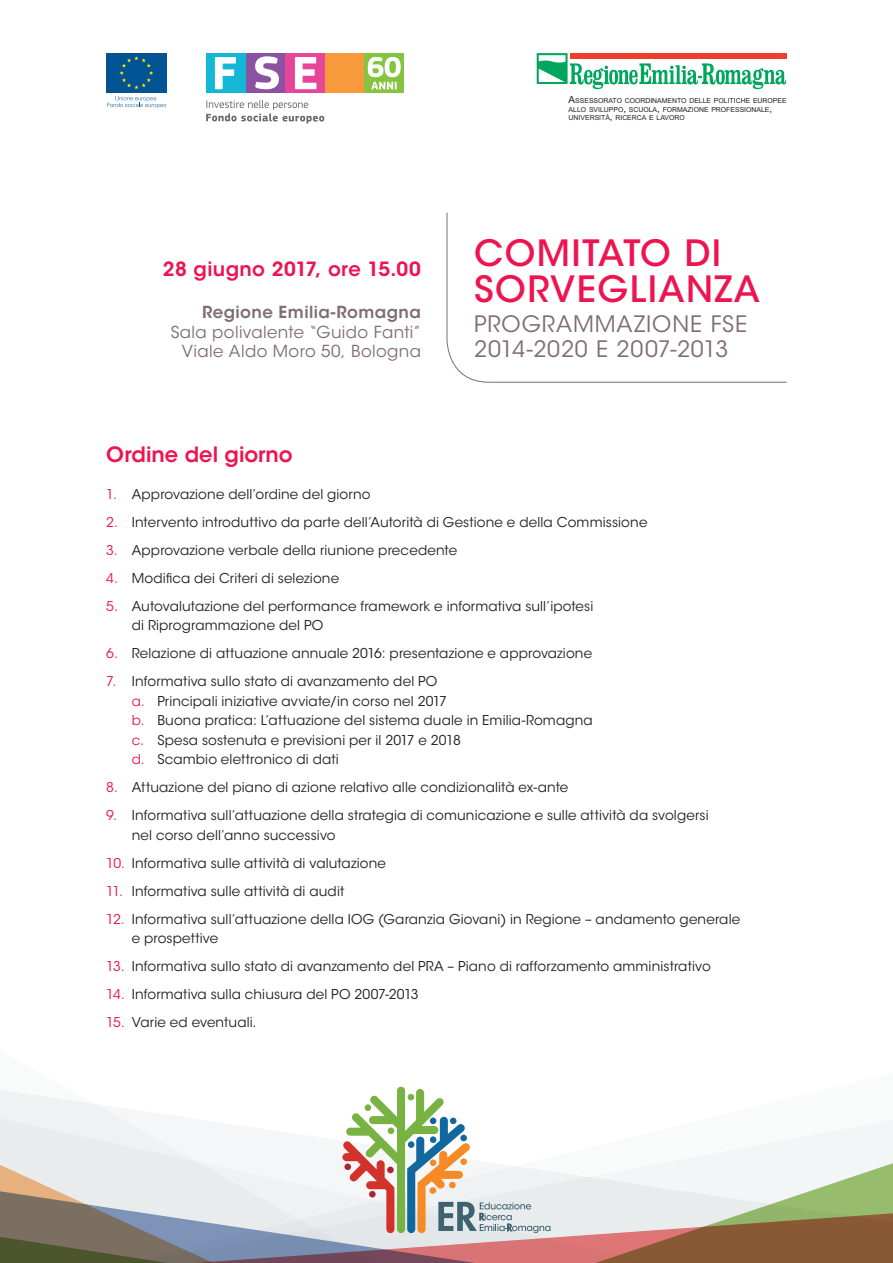
<style>
.page{position:relative;width:893px;height:1263px;background:#fff}
.page>*{position:absolute;margin:0;border:0;box-sizing:border-box;transform-origin:0 0}
.t1{font:500 36px/36px "ITC Avant Garde Std";letter-spacing:.04em;color:#ed1450}
.t2{font:22.5px/25.5px "ITC Avant Garde Std";letter-spacing:.04em;color:#806c77}
.t3{font:600 21px "ITC Avant Garde Std";color:#ed1450}
.Testo{font:600 19.5px "ITC Avant Garde Std";letter-spacing:.02em;color:#ed1450}
.Testo-2{font:16.5px "ITC Avant Garde Std";letter-spacing:.025em;color:#806c77}
.Testo-3{font:600 16.5px "ITC Avant Garde Std";letter-spacing:.025em;color:#806c77}
.t4{font:13.5px/19.5px "ITC Avant Garde Std";letter-spacing:.01em;color:#231f20}
.t5{font:6.9px/8.9px "Arial";color:#231f20}
.s1{font-size:9.9px}
.s2{color:#ed1450}
</style>
<div class="page">
<svg style="left:446px;top:212px;width:341px;height:171px"></svg>
<svg style="left:0;top:1087px;width:893px;height:176px"></svg>
<svg style="left:537px;top:53px;width:249px;height:36px"></svg>
<div style="left:106px;top:53px;width:61px;height:40px;background:#015394"></div>
<svg style="left:120px;top:56px;width:33px;height:33px"></svg>
<svg style="left:107px;top:96px;width:59px;height:12px"></svg>
<div style="left:206px;top:53px;width:40px;height:40px;background:#14b8d6"></div>
<div style="left:246px;top:53px;width:39px;height:40px;background:#8a52a0"></div>
<div style="left:325px;top:53px;width:40px;height:40px;background:#f8993c"></div>
<div style="left:365px;top:53px;width:39px;height:40px;background:#84c441"></div>
<div style="left:285px;top:53px;width:40px;height:40px;background:#e64599"></div>
<svg style="left:206px;top:100px;width:118px;height:24px"></svg>
<svg style="left:215px;top:57px;width:21px;height:32px"></svg>
<svg style="left:255px;top:56px;width:24px;height:33px"></svg>
<svg style="left:295px;top:57px;width:21px;height:32px"></svg>
<svg style="left:368px;top:57px;width:33px;height:32px"></svg>
<p class="Testo" style="left:163px;top:257px;width:259px">28 giugno 2017, ore 15.00</p>
<p class="Testo-3" style="left:202px;top:302px;width:220px">Regione Emilia-Romagna</p>
<p class="Testo-2" style="left:171px;top:322px;width:252px">Sala polivalente “Guido Fanti”</p>
<p class="Testo-2" style="left:182px;top:341px;width:241px">Viale Aldo Moro 50, Bologna</p>
<p class="t5" style="left:569px;top:96px;width:220px"><span class="s1">A</span>SSESSORATO COORDINAMENTO DELLE POLITICHE EUROPEE<br>ALLO SVILUPPO<span class="s1">,</span> SCUOLA<span class="s1">,</span> FORMAZIONE PROFESSIONALE<span class="s1">,<br></span>UNIVERSITÀ<span class="s1">,</span> RICERCA E LAVORO</p>
<p class="t1" style="left:474px;top:235px;width:287px">COMITATO DI<br>SORVEGLIANZA</p>
<p class="t2" style="left:474px;top:311px;width:275px">PROGRAMMAZIONE FSE<br>2014-2020 E 2007-2013</p>
<p class="t3" style="left:106px;top:441px;width:188px">Ordine del giorno</p>
<p class="t4" style="left:106px;top:484px;width:266px"><span class="s2">1.</span> Approvazione dell’ordine del giorno</p>
<p class="t4" style="left:106px;top:512px;width:543px"><span class="s2">2.</span> Intervento introduttivo da parte dell’Autorità di Gestione e della Commissione</p>
<p class="t4" style="left:106px;top:540px;width:352px"><span class="s2">3.</span> Approvazione verbale della riunione precedente</p>
<p class="t4" style="left:106px;top:568px;width:234px"><span class="s2">4.</span> Modifica dei Criteri di selezione</p>
<p class="t4" style="left:132px;top:596px;width:463px;text-indent:-26px"><span class="s2">5.</span> Autovalutazione del performance framework e informativa sull’ipotesi di Riprogrammazione del PO</p>
<p class="t4" style="left:106px;top:644px;width:487px"><span class="s2">6.</span> Relazione di attuazione annuale 2016: presentazione e approvazione</p>
<p class="t4" style="left:106px;top:672px;width:333px"><span class="s2">7.</span> Informativa sullo stato di avanzamento del PO</p>
<p class="t4" style="left:132px;top:691px;width:317px"><span class="s2">a.</span> Principali iniziative avviate/in corso nel 2017</p>
<p class="t4" style="left:132px;top:711px;width:462px"><span class="s2">b.</span> Buona pratica: L’attuazione del sistema duale in Emilia-Romagna</p>
<p class="t4" style="left:132px;top:730px;width:330px"><span class="s2">c.</span> Spesa sostenuta e previsioni per il 2017 e 2018</p>
<p class="t4" style="left:132px;top:750px;width:209px"><span class="s2">d.</span> Scambio elettronico di dati</p>
<p class="t4" style="left:106px;top:778px;width:463px"><span class="s2">8.</span> Attuazione del piano di azione relativo alle condizionalità ex-ante</p>
<p class="t4" style="left:132px;top:806px;width:578px;text-indent:-26px"><span class="s2">9.</span> Informativa sull’attuazione della strategia di comunicazione e sulle attività da svolgersi nel corso dell’anno successivo</p>
<p class="t4" style="left:106px;top:853px;width:281px"><span class="s2">10.</span> Informativa sulle attività di valutazione</p>
<p class="t4" style="left:106px;top:881px;width:239px"><span class="s2">11.</span> Informativa sulle attività di audit</p>
<p class="t4" style="left:132px;top:909px;width:610px;text-indent:-26px"><span class="s2">12.</span> Informativa sull’attuazione della IOG (Garanzia Giovani) in Regione – andamento generale e prospettive</p>
<p class="t4" style="left:106px;top:957px;width:606px"><span class="s2">13.</span> Informativa sullo stato di avanzamento del PRA – Piano di rafforzamento amministrativo</p>
<p class="t4" style="left:106px;top:985px;width:314px"><span class="s2">14.</span> Informativa sulla chiusura del PO 2007-2013</p>
<p class="t4" style="left:106px;top:1013px;width:152px"><span class="s2">15.</span> Varie ed eventuali.</p>
</div>
